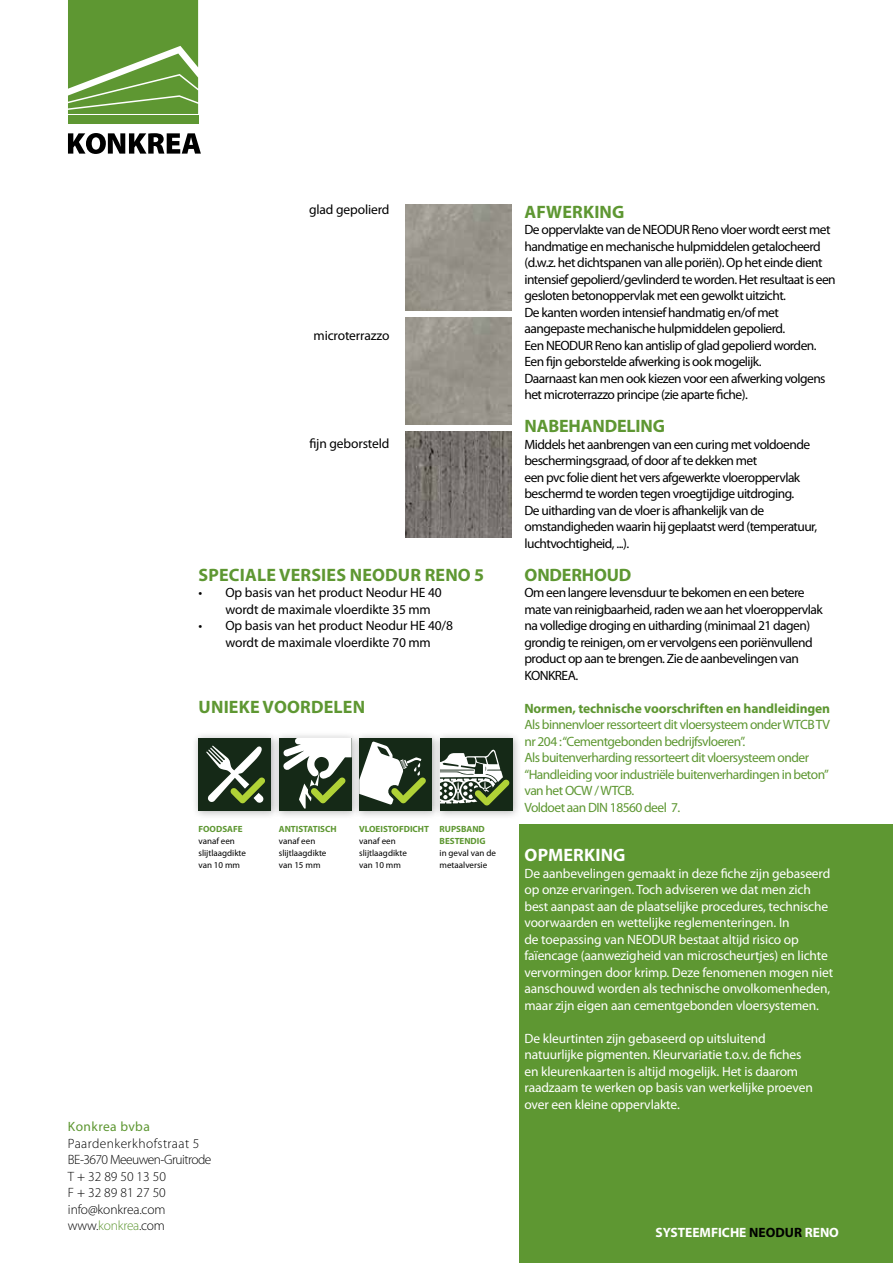
<style>
.page{position:relative;width:893px;height:1263px;background:#fff}
.page>*{position:absolute;margin:0;border:0;box-sizing:border-box;transform-origin:0 0}
.t1{font:700 18px "Myriad Pro";letter-spacing:.01em;color:#5e9732}
.t2{font:700 18px "Myriad Pro";letter-spacing:-.01em;color:#5e9732}
.t3{font:700 18px "Myriad Pro";letter-spacing:.01em;color:#fff}
.t4{font:13.5px/16.5px "Myriad Pro";letter-spacing:-.04em;color:#000}
.t5{font:13.5px/16.5px "Myriad Pro";letter-spacing:-.01em;color:#fff}
.t6{font:13.5px/16.5px "Myriad Pro";letter-spacing:-.04em;color:#5e9732}
.t7{font:13.5px/16.5px "Myriad Pro";letter-spacing:-.01em;color:#000}
.t8{font:300 13.5px/16.5px "Myriad Pro";letter-spacing:-.01em;color:#000}
.t9{font:700 13.5px "Myriad Pro";letter-spacing:-.01em;color:#5e9732}
.t10{font:700 13.5px "Myriad Pro";color:#fff}
.t11{font:13.5px "Myriad Pro";letter-spacing:.03em;color:#5e9732}
.t12{font:9px/12px "Myriad Pro";color:#000}
.t13{font:700 9px/12px "Myriad Pro";color:#5e9732}
.s1{color:#5e9732}
.s2{color:#000}
</style>
<div class="page">
<div style="left:520px;top:825px;width:373px;height:438px;background:#5e9732"></div>
<img style="left:405px;top:432px;width:106px;height:106px">
<svg style="left:68px;top:0;width:130px;height:114px;background:#6ca044"></svg>
<div style="left:68px;top:115px;width:130px;height:9px;background:#5e9732"></div>
<svg style="left:68px;top:133px;width:133px;height:21px"></svg>
<div style="left:192px;top:731px;width:89px;height:89px;background:#000;opacity:.3"></div>
<div style="left:198px;top:738px;width:73px;height:73px;background:#152917"></div>
<svg style="left:206px;top:745px;width:59px;height:59px"></svg>
<div style="left:433px;top:731px;width:89px;height:89px;background:#000;opacity:.3"></div>
<div style="left:440px;top:738px;width:72px;height:73px;background:#152917"></div>
<svg style="left:441px;top:749px;width:74px;height:63px"></svg>
<div style="left:272px;top:731px;width:89px;height:89px;background:#000;opacity:.3"></div>
<div style="left:279px;top:738px;width:73px;height:73px;background:#152917"></div>
<svg style="left:283px;top:738px;width:69px;height:71px"></svg>
<div style="left:352px;top:731px;width:89px;height:89px;background:#000;opacity:.3"></div>
<div style="left:359px;top:738px;width:73px;height:73px;background:#152917"></div>
<svg style="left:359px;top:741px;width:67px;height:64px"></svg>
<p class="t7" style="left:309px;top:201px;width:82px">glad gepolierd</p>
<p class="t7" style="left:314px;top:327px;width:77px">microterrazzo</p>
<p class="t7" style="left:309px;top:435px;width:82px">fijn geborsteld</p>
<h1 class="t1" style="left:199px;top:563px;width:287px">SPECIALE VERSIES NEODUR RENO 5</h1>
<p class="t7" style="left:225px;top:584px;width:218px;text-indent:-27px">• Op basis van het product Neodur HE 40 wordt de maximale vloerdikte 35 mm</p>
<p class="t7" style="left:198px;top:617px;width:256px;text-align:center">• Op basis van het product Neodur HE 40/8 wordt de maximale vloerdikte 70 mm</p>
<h1 class="t1" style="left:199px;top:695px;width:168px">UNIEKE VOORDELEN</h1>
<p class="t13" style="left:198px;top:822px;width:46px">FOODSAFE</p>
<p class="t12" style="left:198px;top:834px;width:49px">vanaf een slijtlaagdikte van 10 mm</p>
<p class="t13" style="left:279px;top:822px;width:59px">ANTISTATISCH</p>
<p class="t12" style="left:279px;top:834px;width:49px">vanaf een slijtlaagdikte van 15 mm</p>
<p class="t13" style="left:359px;top:822px;width:71px">VLOEISTOFDICHT</p>
<p class="t12" style="left:359px;top:834px;width:49px">vanaf een slijtlaagdikte van 10 mm</p>
<p class="t13" style="left:440px;top:822px;width:48px">RUPSBAND<br>BESTENDIG</p>
<p class="t12" style="left:440px;top:846px;width:58px">in geval van de metaalversie</p>
<p class="t11" style="left:68px;top:1118px;width:83px">Konkrea bvba</p>
<p class="t8" style="left:68px;top:1135px;width:145px">Paardenkerkhofstraat 5<br>BE-3670 Meeuwen-Gruitrode<br>T + 32 89 50 13 50<br>F + 32 89 81 27 50 info@konkrea.com www.<span class="s1">konkrea</span>.com</p>
<h1 class="t1" style="left:525px;top:200px;width:101px">AFWERKING</h1>
<p class="t4" style="left:524px;top:221px;width:313px">De oppervlakte van de NEODUR Reno vloer wordt eerst met handmatige en mechanische hulpmiddelen getalocheerd (d.w.z. het dichtspanen van alle poriën). Op het einde dient intensief gepolierd/gevlinderd te worden. Het resultaat is een gesloten betonoppervlak met een gewolkt uitzicht.<br>De kanten worden intensief handmatig en/of met aangepaste mechanische hulpmiddelen gepolierd.<br>Een NEODUR Reno kan antislip of glad gepolierd worden.<br>Een fijn geborstelde afwerking is ook mogelijk.<br>Daarnaast kan men ook kiezen voor een afwerking volgens het microterrazzo principe (zie aparte fiche).</p>
<h1 class="t2" style="left:525px;top:414px;width:142px">NABEHANDELING</h1>
<p class="t4" style="left:524px;top:436px;width:294px">Middels het aanbrengen van een curing met voldoende beschermingsgraad, of door af te dekken met<br>een pvc folie dient het vers afgewerkte vloeroppervlak beschermd te worden tegen vroegtijdige uitdroging.<br>De uitharding van de vloer is afhankelijk van de omstandigheden waarin hij geplaatst werd (temperatuur, luchtvochtigheid, ...).</p>
<h1 class="t2" style="left:525px;top:563px;width:108px">ONDERHOUD</h1>
<p class="t4" style="left:524px;top:584px;width:300px">Om een langere levensduur te bekomen en een betere mate van reinigbaarheid, raden we aan het vloeroppervlak na volledige droging en uitharding (minimaal 21 dagen) grondig te reinigen, om er vervolgens een poriënvullend product op aan te brengen. Zie de aanbevelingen van KONKREA.</p>
<p class="t9" style="left:524px;top:699px;width:307px">Normen, technische voorschriften en handleidingen</p>
<p class="t6" style="left:524px;top:716px;width:307px">Als binnenvloer ressorteert dit vloersysteem onder WTCB TV nr 204 : “Cementgebonden bedrijfsvloeren”.<br>Als buitenverharding ressorteert dit vloersysteem onder “Handleiding voor industriële buitenverhardingen in beton” van het OCW / WTCB.<br>Voldoet aan DIN 18560 deel 7.</p>
<h1 class="t3" style="left:525px;top:843px;width:102px">OPMERKING</h1>
<p class="t5" style="left:524px;top:865px;width:310px">De aanbevelingen gemaakt in deze fiche zijn gebaseerd op onze ervaringen. Toch adviseren we dat men zich best aanpast aan de plaatselijke procedures, technische voorwaarden en wettelijke reglementeringen. In<br>de toepassing van NEODUR bestaat altijd risico op faïencage (aanwezigheid van microscheurtjes) en lichte vervormingen door krimp. Deze fenomenen mogen niet aanschouwd worden als technische onvolkomenheden, maar zijn eigen aan cementgebonden vloersystemen.</p>
<p class="t5" style="left:524px;top:1030px;width:290px">De kleurtinten zijn gebaseerd op uitsluitend natuurlijke pigmenten. Kleurvariatie t.o.v. de fiches en kleurenkaarten is altijd mogelijk. Het is daarom raadzaam te werken op basis van werkelijke proeven over een kleine oppervlakte.</p>
<p class="t10" style="left:655px;top:1223px;width:185px">SYSTEEMFICHE <span class="s2">NEODUR</span> RENO</p>
</div>
